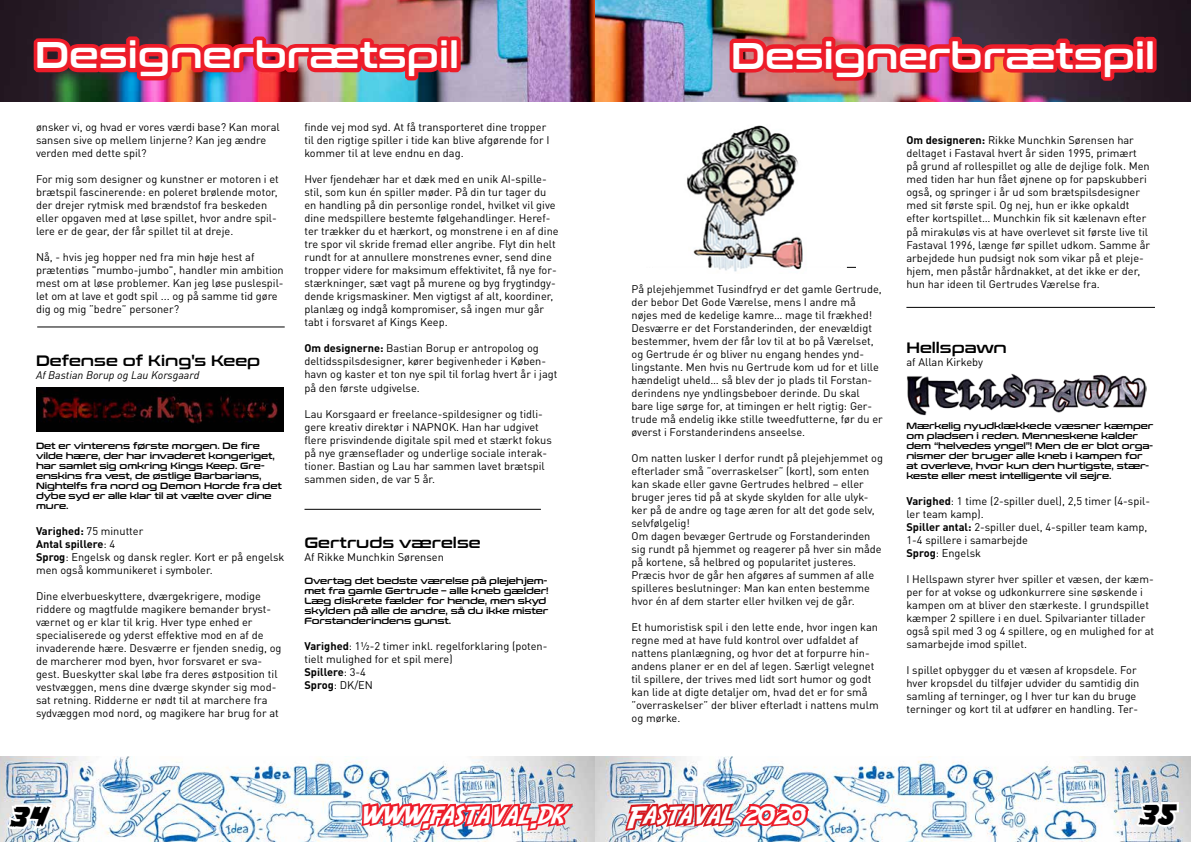
<style>
.page{position:relative;width:1191px;height:842px;background:#fff}
.page>*{position:absolute;margin:0;border:0;box-sizing:border-box;transform-origin:0 0}
.t1{font:39px "Flying Leatherneck";color:#000}
.t2{font:37px "Conthrax Sb";color:#fff}
.t3{font:30px "Adventure";color:#fff}
.t4{font:15px "Conthrax Sb";color:#000}
.t5{font:11px/13px "DINOT";color:#000}
.t6{font:italic 11px "DINOT";color:#000}
.t7{font:9px/10px "Conthrax Sb";letter-spacing:-.01em;color:#000}
.t8{font:6px "Times New Roman";color:#000}
.s1{font-weight:700}
</style>
<div class="page">
<hr style="left:37px;top:327px;width:248px;height:1px;background:#000">
<hr style="left:304px;top:509px;width:237px;height:1px;background:#000">
<img style="left:0;top:756px;width:1191px;height:86px">
<img style="left:0;top:0;width:1191px;height:101px">
<img style="left:357px;top:797px;width:219px;height:40px">
<svg style="left:5px;top:788px;width:49px;height:54px"></svg>
<img style="left:30px;top:32px;width:425px;height:52px">
<div style="left:447px;top:37px;width:14px;height:35px;border:8px solid #ed1c29"></div>
<img style="left:36px;top:388px;width:248px;height:43px">
<hr style="left:647px;top:267px;width:209px;height:1px;background:#000">
<hr style="left:906px;top:307px;width:249px;height:1px;background:#000">
<img style="left:623px;top:797px;width:189px;height:40px">
<svg style="left:1133px;top:800px;width:48px;height:35px"></svg>
<svg style="left:725px;top:33px;width:425px;height:52px;background:#bd3641"></svg>
<div style="left:1143px;top:37px;width:13px;height:36px;border:8px solid #ed1c29"></div>
<img style="left:647px;top:125px;width:200px;height:147px">
<img style="left:907px;top:373px;width:239px;height:42px">
<h2 class="t2" style="left:35px;top:27px;width:425px">Designerbrætspil</h2>
<p class="t5" style="left:36px;top:121px;width:245px">ønsker vi, og hvad er vores værdi base? Kan moral sansen sive op mellem linjerne? Kan jeg ændre verden med dette spil?</p>
<p class="t5" style="left:36px;top:173px;width:244px">For mig som designer og kunstner er motoren i et brætspil fascinerende: en poleret brølende motor, der drejer rytmisk med brændstof fra beskeden eller opgaven med at løse spillet, hvor andre spil&shy;lere er de gear, der får spillet til at dreje.</p>
<p class="t5" style="left:36px;top:251px;width:249px">Nå, - hvis jeg hopper ned fra min høje hest af prætentiøs "mumbo-jumbo", handler min ambition mest om at løse problemer. Kan jeg løse puslespil&shy;let om at lave et godt spil ... og på samme tid gøre dig og mig ”bedre” personer?</p>
<h3 class="t4" style="left:36px;top:349px;width:226px">Defense of King's Keep</h3>
<p class="t6" style="left:36px;top:368px;width:165px">Af Bastian Borup og Lau Korsgaard</p>
<p class="t7" style="left:36px;top:440px;width:247px">Det er vinterens første morgen. De fire vilde hære, der har invaderet kongeriget, har samlet sig omkring Kings Keep. Gre&shy;enskins fra vest, de østlige Barbarians, Nightelfs fra nord og Demon Horde fra det dybe syd er alle klar til at vælte over dine mure.</p>
<p class="t5" style="left:36px;top:524px;width:250px"><span class="s1">Varighed:</span> 75 minutter<br><span class="s1">Antal spillere</span>: 4<br><span class="s1">Sprog</span>: Engelsk og dansk regler. Kort er på engelsk men også kommunikeret i symboler.</p>
<p class="t5" style="left:36px;top:589px;width:247px">Dine elverbueskyttere, dværgekrigere, modige riddere og magtfulde magikere bemander bryst&shy;værnet og er klar til krig. Hver type enhed er specialiserede og yderst effektive mod en af de invaderende hære. Desværre er fjenden snedig, og de marcherer mod byen, hvor forsvaret er sva&shy;gest. Bueskytter skal løbe fra deres østposition til vestvæggen, mens dine dværge skynder sig mod&shy;sat retning. Ridderne er nødt til at marchere fra sydvæggen mod nord, og magikere har brug for at</p>
<p class="t5" style="left:304px;top:121px;width:246px">finde vej mod syd. At få transporteret dine tropper til den rigtige spiller i tide kan blive afgørende for I kommer til at leve endnu en dag.</p>
<p class="t5" style="left:304px;top:173px;width:256px">Hver fjendehær har et dæk med en unik AI-spille&shy;stil, som kun én spiller møder. På din tur tager du en handling på din personlige rondel, hvilket vil give dine medspillere bestemte følgehandlinger. Heref&shy;ter trækker du et hærkort, og monstrene i en af dine tre spor vil skride fremad eller angribe. Flyt din helt rundt for at annullere monstrenes evner, send dine tropper videre for maksimum effektivitet, få nye for&shy;stærkninger, sæt vagt på murene og byg frygtindgy&shy;dende krigsmaskiner. Men vigtigst af alt, koordiner, planlæg og indgå kompromiser, så ingen mur går tabt i forsvaret af Kings Keep.</p>
<p class="t5" style="left:304px;top:342px;width:254px"><span class="s1">Om designerne:</span> Bastian Borup er antropolog og deltidsspilsdesigner, kører begivenheder i Køben&shy;havn og kaster et ton nye spil til forlag hvert år i jagt på den første udgivelse.</p>
<p class="t5" style="left:304px;top:407px;width:249px">Lau Korsgaard er freelance-spildesigner og tidli&shy;gere kreativ direktør i NAPNOK. Han har udgivet flere prisvindende digitale spil med et stærkt fokus på nye grænseflader og underlige sociale interak&shy;tioner. Bastian og Lau har sammen lavet brætspil sammen siden, de var 5 år.</p>
<h3 class="t4" style="left:304px;top:531px;width:178px">Gertruds værelse</h3>
<p class="t5" style="left:304px;top:550px;width:141px">Af Rikke Munchkin Sørensen</p>
<p class="t7" style="left:304px;top:575px;width:246px">Overtag det bedste værelse på plejehjem&shy;met fra gamle Gertrude – alle kneb gælder!<br>Læg diskrete fælder for hende, men skyd skylden på alle de andre, så du ikke mister Forstanderindens gunst.</p>
<p class="t5" style="left:304px;top:639px;width:245px"><span class="s1">Varighed</span>: 1½-2 timer inkl. regelforklaring (poten&shy;tielt mulighed for et spil mere)<br><span class="s1">Spillere</span>: 3-4<br><span class="s1">Sprog</span>: DK/EN</p>
<h1 class="t1" style="left:7px;top:797px;width:39px">34</h1>
<h3 class="t3" style="left:360px;top:797px;width:205px">www.fastaval.dk</h3>
<h2 class="t2" style="left:731px;top:27px;width:425px">Designerbrætspil</h2>
<p class="t5" style="left:631px;top:282px;width:253px">På plejehjemmet Tusindfryd er det gamle Gertrude, der bebor Det Gode Værelse, mens I andre må nøjes med de kedelige kamre… mage til frækhed!<br>Desværre er det Forstanderinden, der enevældigt bestemmer, hvem der får lov til at bo på Værelset, og Gertrude ér og bliver nu engang hendes ynd&shy;lingstante. Men hvis nu Gertrude kom ud for et lille hændeligt uheld… så blev der jo plads til Forstan&shy;derindens nye yndlingsbeboer derinde. Du skal bare lige sørge for, at timingen er helt rigtig: Ger&shy;trude må endelig ikke stille tweedfutterne, før du er øverst i Forstanderindens anseelse.</p>
<p class="t5" style="left:631px;top:451px;width:253px">Om natten lusker I derfor rundt på plejehjemmet og efterlader små ”overraskelser” (kort), som enten kan skade eller gavne Gertrudes helbred – eller bruger jeres tid på at skyde skylden for alle ulyk&shy;ker på de andre og tage æren for alt det gode selv, selvfølgelig!<br>Om dagen bevæger Gertrude og Forstanderinden sig rundt på hjemmet og reagerer på hver sin måde på kortene, så helbred og popularitet justeres.<br>Præcis hvor de går hen afgøres af summen af alle spilleres beslutninger: Man kan enten bestemme hvor én af dem starter eller hvilken vej de går.</p>
<p class="t5" style="left:631px;top:620px;width:249px">Et humoristisk spil i den lette ende, hvor ingen kan regne med at have fuld kontrol over udfaldet af nattens planlægning, og hvor det at forpurre hin&shy;andens planer er en del af legen. Særligt velegnet til spillere, der trives med lidt sort humor og godt kan lide at digte detaljer om, hvad det er for små ”overraskelser” der bliver efterladt i nattens mulm og mørke.</p>
<p class="t5" style="left:906px;top:134px;width:245px"><span class="s1">Om designeren:</span> Rikke Munchkin Sørensen har deltaget i Fastaval hvert år siden 1995, primært på grund af rollespillet og alle de dejlige folk. Men med tiden har hun fået øjnene op for papskubberi også, og springer i år ud som brætspilsdesigner med sit første spil. Og nej, hun er ikke opkaldt efter kortspillet… Munchkin fik sit kælenavn efter på mirakuløs vis at have overlevet sit første live til Fastaval 1996, længe før spillet udkom. Samme år arbejdede hun pudsigt nok som vikar på et pleje&shy;hjem, men påstår hårdnakket, at det ikke er der, hun har ideen til Gertrudes Værelse fra.</p>
<h3 class="t4" style="left:906px;top:336px;width:102px">Hellspawn</h3>
<p class="t5" style="left:906px;top:355px;width:78px">af Allan Kirkeby</p>
<p class="t7" style="left:906px;top:420px;width:248px">Mærkelig nyudklækkede væsner kæmper om pladsen i reden. Menneskene kalder dem “helvedes yngel”! Men de er blot orga&shy;nismer der bruger alle kneb i kampen for at overleve, hvor kun den hurtigste, stær&shy;keste eller mest intelligente vil sejre.</p>
<p class="t5" style="left:906px;top:494px;width:245px"><span class="s1">Varighed</span>: 1 time (2-spiller duel), 2,5 timer (4-spil&shy;ler team kamp).<br><span class="s1">Spiller antal:</span> 2-spiller duel, 4-spiller team kamp,<br>1-4 spillere i samarbejde<br><span class="s1">Sprog</span>: Engelsk</p>
<p class="t5" style="left:906px;top:572px;width:249px">I Hellspawn styrer hver spiller et væsen, der kæm&shy;per for at vokse og udkonkurrere sine søskende i kampen om at bliver den stærkeste. I grundspillet kæmper 2 spillere i en duel. Spilvarianter tillader også spil med 3 og 4 spillere, og en mulighed for at samarbejde imod spillet.</p>
<p class="t5" style="left:906px;top:663px;width:234px">I spillet opbygger du et væsen af kropsdele. For hver kropsdel du tilføjer udvider du samtidig din samling af terninger, og I hver tur kan du bruge terninger og kort til at udfører en handling. Ter-</p>
<h3 class="t3" style="left:627px;top:797px;width:177px">Fastaval 2020</h3>
<h1 class="t1" style="left:1136px;top:795px;width:38px">35</h1>
<p class="t8" style="left:1149px;top:808px;width:7px">35</p>
</div>
